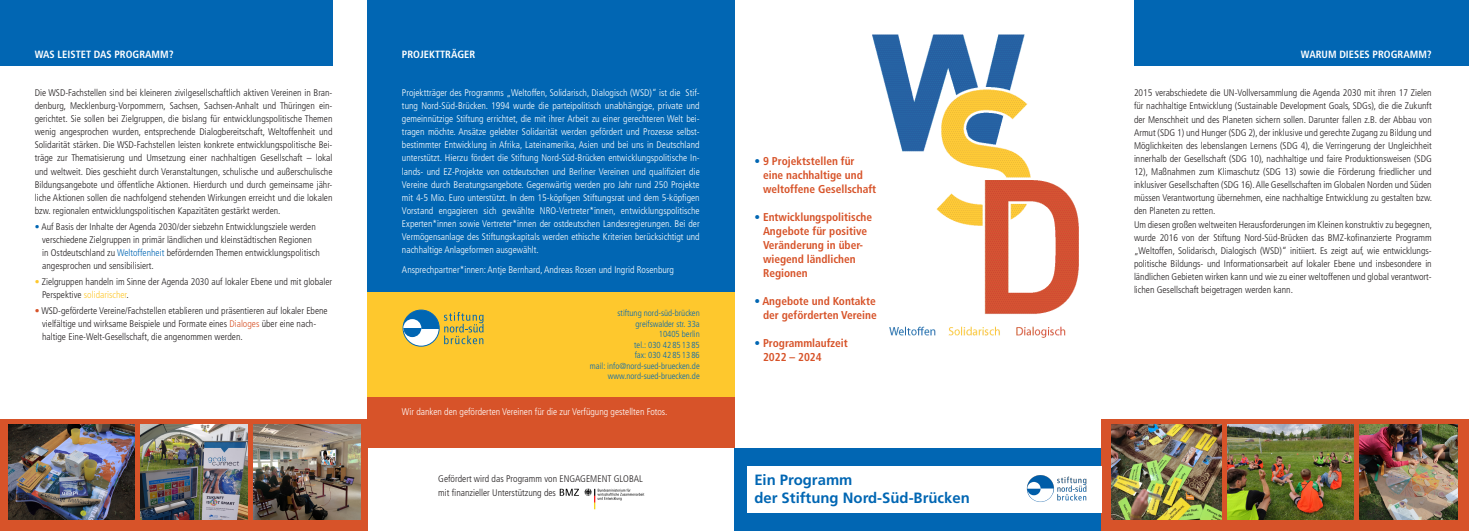
<style>
.page{position:relative;width:1469px;height:531px;background:#fff}
.page>*{position:absolute;margin:0;border:0;box-sizing:border-box;transform-origin:0 0}
.t1{font:700 14.88px "Frutiger";color:#0166b3}
.t2{font:700 condensed 11.38px/14px "Frutiger";color:#d75329}
.t3{font:700 condensed 10.5px "Frutiger";color:#fff}
.t4{font:300 condensed 9.62px/13.1px "Frutiger";color:#231f20;text-align:justify}
.t5{font:300 condensed 9.62px/13.1px "Frutiger";color:#fff;text-align:justify}
.t6{font:300 condensed 9.62px "Frutiger";color:#fec82d}
.t7{font:300 condensed 8.75px "Frutiger";color:#0166b3}
.s1{color:#0166b3}
.s2{color:#fec82d}
.s3{color:#231f20}
.s4{color:#d75329}
</style>
<div class="page">
<div style="left:734px;top:448px;width:367px;height:83px;background:#0166b3"></div>
<div style="left:1101px;top:419px;width:367px;height:112px;background:#d75329"></div>
<div style="left:0;top:419px;width:367px;height:112px;background:#d75329"></div>
<div style="left:1134px;top:0;width:334px;height:65px;background:#0166b3"></div>
<div style="left:0;top:0;width:332px;height:65px;background:#0166b3"></div>
<img style="left:872px;top:34px;width:207px;height:304px">
<img style="left:559px;top:488px;width:86px;height:22px">
<div style="left:367px;top:396px;width:367px;height:52px;background:#d75329"></div>
<div style="left:367px;top:240px;width:367px;height:156px;background:#fec82d"></div>
<div style="left:367px;top:0;width:367px;height:292px;background:#0166b3"></div>
<div style="left:403px;top:310px;width:36px;height:36px;background:#fff;border-radius:50%"></div>
<svg style="left:403px;top:310px;width:36px;height:18px"></svg>
<div style="left:403px;top:310px;width:36px;height:36px;border:1px solid #0166b3;border-radius:50%"></div>
<div style="left:403px;top:319px;width:18px;height:18px;background:#fff;border-radius:50%"></div>
<svg style="left:403px;top:328px;width:18px;height:9px"></svg>
<svg style="left:444px;top:312px;width:39px;height:32px"></svg>
<img style="left:9px;top:424px;width:126px;height:95px">
<img style="left:141px;top:424px;width:107px;height:95px">
<img style="left:254px;top:424px;width:107px;height:95px">
<img style="left:1111px;top:424px;width:110px;height:95px">
<img style="left:1227px;top:424px;width:126px;height:95px">
<img style="left:1359px;top:424px;width:97px;height:95px">
<div style="left:747px;top:466px;width:354px;height:47px;background:#fff"></div>
<img style="left:1026px;top:475px;width:60px;height:27px">
<p class="t3" style="left:35px;top:48px;width:140px">WAS LEISTET DAS PROGRAMM?</p>
<p class="t4" style="left:35px;top:86px;width:299px">Die WSD-Fachstellen sind bei kleineren zivilgesellschaftlich aktiven Vereinen in Bran&shy;denburg, Mecklenburg-Vorpommern, Sachsen, Sachsen-Anhalt und Thüringen ein&shy;gerichtet. Sie sollen bei Zielgruppen, die bislang für entwicklungspolitische Themen wenig angesprochen wurden, entsprechende Dialogbereitschaft, Weltoffenheit und Solidarität stärken. Die WSD-Fachstellen leisten konkrete entwicklungspolitische Bei&shy;träge zur Thematisierung und Umsetzung einer nachhaltigen Gesellschaft – lokal und weltweit. Dies geschieht durch Veranstaltungen, schulische und außerschulische Bildungsangebote und öffentliche Aktionen. Hierdurch und durch gemeinsame jähr&shy;liche Aktionen sollen die nachfolgend stehenden Wirkungen erreicht und die lokalen bzw. regionalen entwicklungspolitischen Kapazitäten gestärkt werden.</p>
<p class="t4" style="left:35px;top:220px;width:282px"><span class="s1">•</span> Auf Basis der Inhalte der Agenda 2030/der siebzehn Entwicklungsziele werden</p>
<p class="t4" style="left:42px;top:233px;width:279px;text-align:left">verschiedene Zielgruppen in primär ländlichen und kleinstädtischen Regionen in Ostdeutschland zu <span class="s1">Weltoffenheit</span> befördernden Themen entwicklungspolitisch angesprochen und sensibilisiert.</p>
<p class="t4" style="left:35px;top:275px;width:299px"><span class="s2">•</span> Zielgruppen handeln im Sinne der Agenda 2030 auf lokaler Ebene und mit globaler</p>
<p class="t6" style="left:42px;top:289px;width:88px"><span class="s3">Perspektive</span> solidarischer<span class="s3">.</span></p>
<p class="t4" style="left:35px;top:304px;width:294px"><span class="s4">•</span> WSD-geförderte Vereine/Fachstellen etablieren und präsentieren auf lokaler Ebene</p>
<p class="t4" style="left:42px;top:317px;width:275px">vielfältige und wirksame Beispiele und Formate eines <span class="s4">Dialoges</span> über eine nach&shy;haltige Eine-Welt-Gesellschaft, die angenommen werden.</p>
<p class="t3" style="left:402px;top:48px;width:75px">PROJEKTTRÄGER</p>
<p class="t5" style="left:402px;top:86px;width:299px">Projektträger des Programms „Weltoffen, Solidarisch, Dialogisch (WSD)“ ist die Stif&shy;tung Nord-Süd-Brücken. 1994 wurde die parteipolitisch unabhängige, private und gemeinnützige Stiftung errichtet, die mit ihrer Arbeit zu einer gerechteren Welt bei&shy;tragen möchte. Ansätze gelebter Solidarität werden gefördert und Prozesse selbst&shy;bestimmter Entwicklung in Afrika, Lateinamerika, Asien und bei uns in Deutschland unterstützt. Hierzu fördert die Stiftung Nord-Süd-Brücken entwicklungspolitische In&shy;lands- und EZ-Projekte von ostdeutschen und Berliner Vereinen und qualifiziert die Vereine durch Beratungsangebote. Gegenwärtig werden pro Jahr rund 250 Projekte mit 4-5 Mio. Euro unterstützt. In dem 15-köpfigen Stiftungsrat und dem 5-köpfigen Vorstand engagieren sich gewählte NRO-Vertreter*innen, entwicklungspolitische Experten*innen sowie Vertreter*innen der ostdeutschen Landesregierungen. Bei der Vermögensanlage des Stiftungskapitals werden ethische Kriterien berücksichtigt und nachhaltige Anlageformen ausgewählt.</p>
<p class="t5" style="left:402px;top:263px;width:273px">Ansprechpartner*innen: Antje Bernhard, Andreas Rosen und Ingrid Rosenburg</p>
<p class="t7" style="left:617px;top:308px;width:84px">stiftung nord-süd-brücken</p>
<p class="t7" style="left:635px;top:318px;width:66px">greifswalder str. 33a</p>
<p class="t7" style="left:659px;top:329px;width:42px">10405 berlin</p>
<p class="t7" style="left:634px;top:339px;width:67px">tel.: 030 42 85 13 85</p>
<p class="t7" style="left:634px;top:350px;width:67px">fax: 030 42 85 13 86</p>
<p class="t7" style="left:590px;top:360px;width:111px">mail: info@nord-sued-bruecken.de</p>
<p class="t7" style="left:607px;top:371px;width:93px">www.nord-sued-bruecken.de</p>
<p class="t5" style="left:402px;top:405px;width:267px">Wir danken den geförderten Vereinen für die zur Verfügung gestellten Fotos.</p>
<p class="t4" style="left:438px;top:472px;width:206px">Gefördert wird das Programm von ENGAGEMENT GLOBAL</p>
<p class="t4" style="left:438px;top:486px;width:119px">mit finanzieller Unterstützung des</p>
<p class="t2" style="left:754px;top:154px;width:102px"><span class="s1">•</span> 9 Projektstellen für</p>
<p class="t2" style="left:763px;top:168px;width:115px">eine nachhaltige und weltoffene Gesellschaft</p>
<p class="t2" style="left:754px;top:210px;width:119px"><span class="s1">•</span> Entwicklungspolitische</p>
<p class="t2" style="left:763px;top:224px;width:106px">Angebote für positive<br>Veränderung in über&shy;wiegend ländlichen<br>Regionen</p>
<p class="t2" style="left:754px;top:294px;width:123px"><span class="s1">•</span> Angebote und Kontakte</p>
<p class="t2" style="left:763px;top:308px;width:115px">der geförderten Vereine</p>
<p class="t2" style="left:754px;top:336px;width:95px"><span class="s1">•</span> Programmlaufzeit</p>
<p class="t2" style="left:763px;top:350px;width:60px">2022 – 2024</p>
<p class="t1" style="left:754px;top:471px;width:100px">Ein Programm</p>
<p class="t1" style="left:754px;top:489px;width:217px">der Stiftung Nord-Süd-Brücken</p>
<p class="t3" style="left:1300px;top:48px;width:132px">WARUM DIESES PROGRAMM?</p>
<p class="t4" style="left:1134px;top:87px;width:300px">2015 verabschiedete die UN-Vollversammlung die Agenda 2030 mit ihren 17 Zielen für nachhaltige Entwicklung (Sustainable Development Goals, SDGs), die die Zukunft der Menschheit und des Planeten sichern sollen. Darunter fallen z.B. der Abbau von Armut (SDG 1) und Hunger (SDG 2), der inklusive und gerechte Zugang zu Bildung und Möglichkeiten des lebenslangen Lernens (SDG 4), die Verringerung der Ungleichheit innerhalb der Gesellschaft (SDG 10), nachhaltige und faire Produktionsweisen (SDG 12), Maßnahmen zum Klimaschutz (SDG 13) sowie die Förderung friedlicher und inklusiver Gesellschaften (SDG 16). Alle Gesellschaften im Globalen Norden und Süden müssen Verantwortung übernehmen, eine nachhaltige Entwicklung zu gestalten bzw. den Planeten zu retten.</p>
<p class="t4" style="left:1134px;top:218px;width:299px">Um diesen großen weltweiten Herausforderungen im Kleinen konstruktiv zu begegnen, wurde 2016 von der Stiftung Nord-Süd-Brücken das BMZ-kofinanzierte Programm „Weltoffen, Solidarisch, Dialogisch (WSD)“ initiiert. Es zeigt auf, wie entwicklungs&shy;politische Bildungs- und Informationsarbeit auf lokaler Ebene und insbesondere in ländlichen Gebieten wirken kann und wie zu einer weltoffenen und global verantwort&shy;lichen Gesellschaft beigetragen werden kann.</p>
</div>
